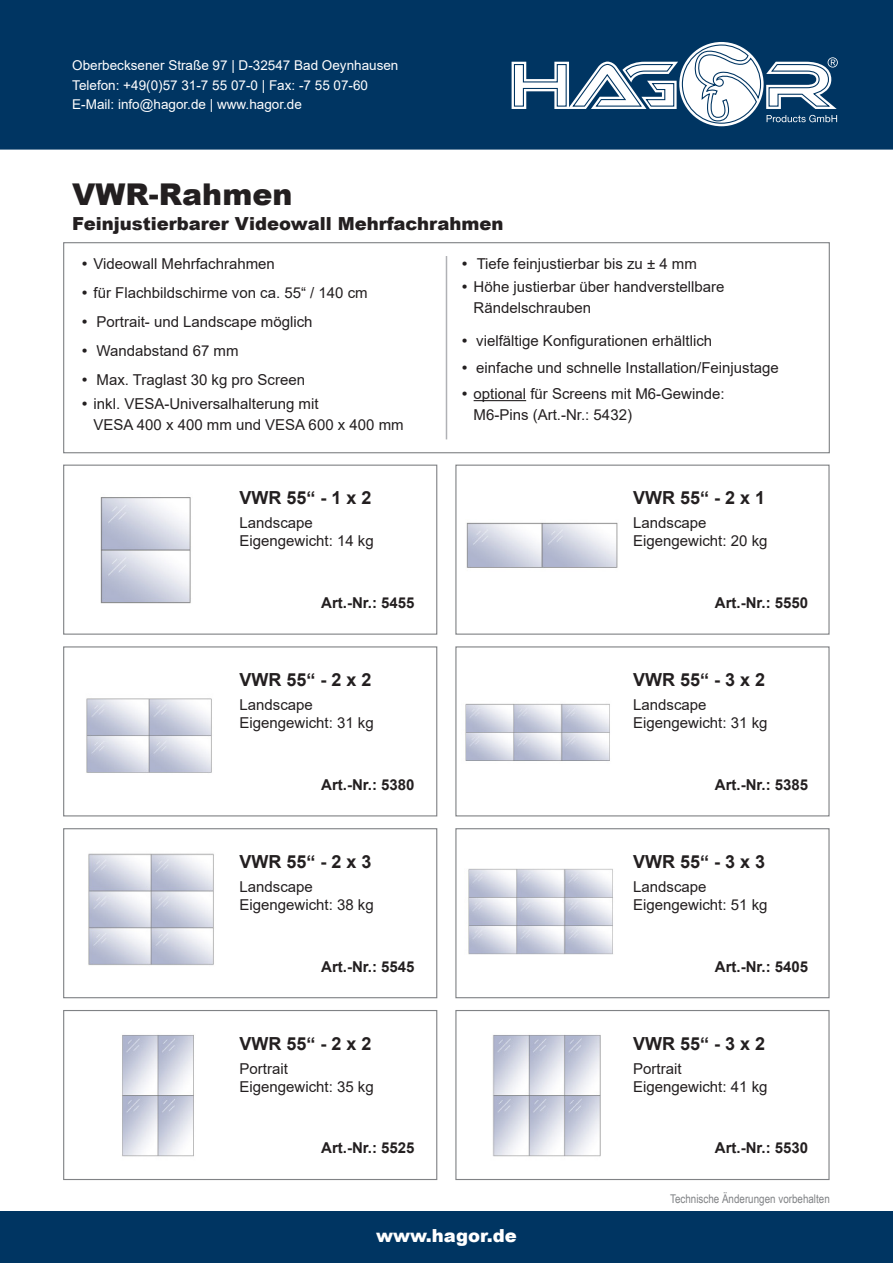
<style>
.page{position:relative;width:893px;height:1263px;background:#fff}
.page>*{position:absolute;margin:0;border:0;box-sizing:border-box;transform-origin:0 0}
.t1{font:900 30px "Arial";color:#231f20}
.t2{font:700 18px "Arial";color:#231f20}
.t3{font:900 18px "Arial";color:#231f20}
.t4{font:900 18px "Arial";color:#fff}
.t5{font:15px/18px "Arial";color:#231f20}
.t6{font:700 15px "Arial";color:#231f20}
.t7{font:13.5px/19.5px "Arial";color:#fff}
.t8{font:12px "Arial Narrow";color:#808285}
</style>
<div class="page">
<div style="left:0;top:1212px;width:893px;height:51px;background:#003562"></div>
<div style="left:0;top:0;width:893px;height:150px;background:#003562"></div>
<svg style="left:483px;top:39px;width:376px;height:92px"></svg>
<hr style="left:474px;top:400px;width:52px;height:1px;background:#231f20">
<div style="left:63px;top:242px;width:767px;height:211px;border:1px solid #808285"></div>
<hr style="left:446px;top:256px;width:1px;height:183px;background:#b0b1b5">
<img style="left:100px;top:497px;width:91px;height:107px">
<div style="left:63px;top:465px;width:374px;height:170px;border:1px solid #808285"></div>
<img style="left:466px;top:522px;width:152px;height:46px">
<div style="left:455px;top:465px;width:375px;height:170px;border:1px solid #808285"></div>
<img style="left:86px;top:698px;width:126px;height:75px">
<div style="left:63px;top:646px;width:374px;height:170px;border:1px solid #808285"></div>
<img style="left:465px;top:703px;width:145px;height:58px">
<div style="left:455px;top:646px;width:375px;height:170px;border:1px solid #808285"></div>
<img style="left:88px;top:853px;width:126px;height:113px">
<div style="left:63px;top:828px;width:374px;height:170px;border:1px solid #808285"></div>
<img style="left:468px;top:868px;width:145px;height:87px">
<div style="left:455px;top:828px;width:375px;height:170px;border:1px solid #808285"></div>
<img style="left:122px;top:1035px;width:72px;height:122px">
<div style="left:63px;top:1010px;width:374px;height:170px;border:1px solid #808285"></div>
<img style="left:492px;top:1035px;width:109px;height:122px">
<div style="left:455px;top:1010px;width:375px;height:170px;border:1px solid #808285"></div>
<p class="t7" style="left:72px;top:56px;width:328px">Oberbecksener Straße 97 | D-32547 Bad Oeynhausen<br>Telefon: +49(0)57 31-7 55 07-0 | Fax: -7 55 07-60<br>E-Mail: info@hagor.de | www.hagor.de</p>
<h1 class="t1" style="left:72px;top:172px;width:222px">VWR-Rahmen</h1>
<p class="t3" style="left:72px;top:211px;width:433px">Feinjustierbarer Videowall Mehrfachrahmen</p>
<p class="t5" style="left:94px;top:249px;width:276px;line-height:29.1px">Videowall Mehrfachrahmen<br>für Flachbildschirme von ca. 55“ / 140 cm<br>Portrait- und Landscape möglich<br>Wandabstand 67 mm<br>Max. Traglast 30 kg pro Screen</p>
<p class="t5" style="left:94px;top:393px;width:312px;line-height:21px">inkl. VESA-Universalhalterung mit<br>VESA 400 x 400 mm und VESA 600 x 400 mm</p>
<p class="t2" style="left:240px;top:485px;width:134px">VWR 55“ - 1 x 2</p>
<p class="t5" style="left:240px;top:514px;width:136px">Landscape<br>Eigengewicht: 14 kg</p>
<p class="t6" style="left:321px;top:592px;width:95px">Art.-Nr.: 5455</p>
<p class="t2" style="left:240px;top:667px;width:134px">VWR 55“ - 2 x 2</p>
<p class="t5" style="left:240px;top:696px;width:136px">Landscape<br>Eigengewicht: 31 kg</p>
<p class="t6" style="left:321px;top:774px;width:95px">Art.-Nr.: 5380</p>
<p class="t2" style="left:240px;top:849px;width:134px">VWR 55“ - 2 x 3</p>
<p class="t5" style="left:240px;top:878px;width:136px">Landscape<br>Eigengewicht: 38 kg</p>
<p class="t6" style="left:321px;top:956px;width:95px">Art.-Nr.: 5545</p>
<p class="t2" style="left:240px;top:1031px;width:134px">VWR 55“ - 2 x 2</p>
<p class="t5" style="left:240px;top:1059px;width:136px">Portrait<br>Eigengewicht: 35 kg</p>
<p class="t6" style="left:321px;top:1137px;width:95px">Art.-Nr.: 5525</p>
<p class="t5" style="left:474px;top:252px;width:252px;line-height:23.5px">Tiefe feinjustierbar bis zu ± 4 mm<br>Höhe justierbar über handverstellbare</p>
<p class="t5" style="left:474px;top:292px;width:240px;line-height:32.5px">Rändelschrauben<br>vielfältige Konfigurationen erhältlich</p>
<p class="t5" style="left:474px;top:354px;width:307px;line-height:26.5px">einfache und schnelle Installation/Feinjustage optional für Screens mit M6-Gewinde:</p>
<p class="t5" style="left:474px;top:406px;width:160px">M6-Pins (Art.-Nr.: 5432)</p>
<p class="t2" style="left:633px;top:485px;width:134px">VWR 55“ - 2 x 1</p>
<p class="t5" style="left:633px;top:514px;width:136px">Landscape<br>Eigengewicht: 20 kg</p>
<p class="t6" style="left:715px;top:592px;width:95px">Art.-Nr.: 5550</p>
<p class="t2" style="left:633px;top:667px;width:134px">VWR 55“ - 3 x 2</p>
<p class="t5" style="left:633px;top:696px;width:136px">Landscape<br>Eigengewicht: 31 kg</p>
<p class="t6" style="left:715px;top:774px;width:95px">Art.-Nr.: 5385</p>
<p class="t2" style="left:633px;top:849px;width:134px">VWR 55“ - 3 x 3</p>
<p class="t5" style="left:633px;top:878px;width:136px">Landscape<br>Eigengewicht: 51 kg</p>
<p class="t6" style="left:715px;top:956px;width:95px">Art.-Nr.: 5405</p>
<p class="t2" style="left:633px;top:1031px;width:134px">VWR 55“ - 3 x 2</p>
<p class="t5" style="left:633px;top:1059px;width:136px">Portrait<br>Eigengewicht: 41 kg</p>
<p class="t6" style="left:715px;top:1137px;width:95px">Art.-Nr.: 5530</p>
<p class="t8" style="left:670px;top:1189px;width:161px">Technische Änderungen vorbehalten</p>
<p class="t4" style="left:376px;top:1222px;width:142px">www.hagor.de</p>
</div>
